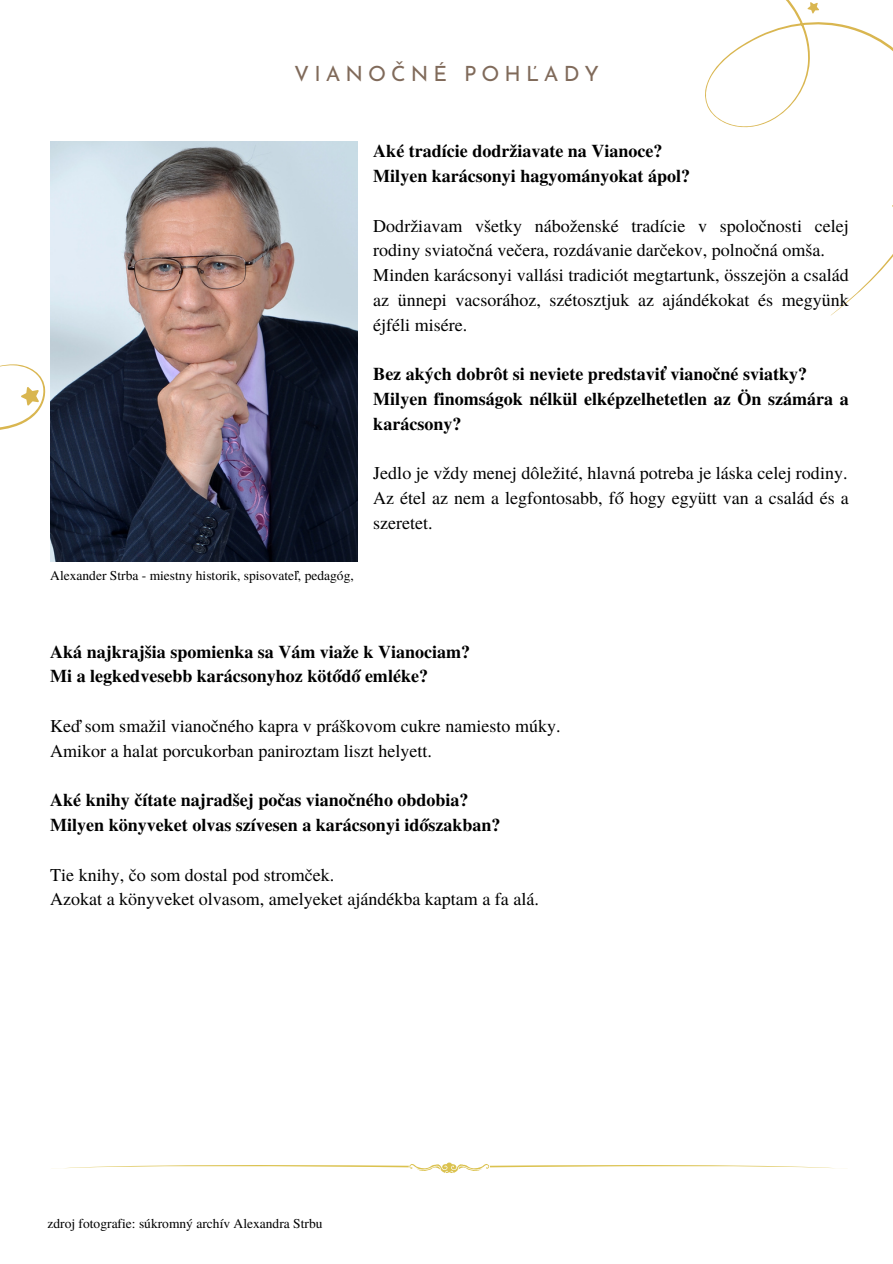
<style>
.page{position:relative;width:893px;height:1264px;background:#fff}
.page>*{position:absolute;margin:0;border:0;box-sizing:border-box;transform-origin:0 0}
.t1{font:21px "Josefin Sans";letter-spacing:.24em;color:#806a5a}
.t2{font:18px/24.8px "Te X Gyre Termes";color:#000}
.t3{font:700 18px/24.8px "Te X Gyre Termes";color:#000}
.t4{font:13.5px "Te X Gyre Termes";color:#000}
</style>
<div class="page">
<svg style="left:705px;top:0;width:187px;height:315px"></svg>
<svg style="left:891px;top:201px;width:1px;height:15px"></svg>
<svg style="left:807px;top:2px;width:12px;height:12px"></svg>
<svg style="left:0;top:364px;width:46px;height:66px"></svg>
<svg style="left:51px;top:1162px;width:796px;height:11px"></svg>
<img style="left:50px;top:141px;width:307px;height:420px">
<p class="t1" style="left:294px;top:66px;width:306px">VIANOČNÉ POHĽADY</p>
<p class="t4" style="left:50px;top:566px;width:305px">Alexander Strba - miestny historik, spisovateľ, pedagóg,</p>
<h2 class="t3" style="left:373px;top:138px;width:318px">Aké tradície dodržiavate na Vianoce?<br>Milyen karácsonyi hagyományokat ápol?</h2>
<h3 class="t2" style="left:373px;top:212px;width:477px">Dodržiavam všetky náboženské tradície v spoločnosti celej rodiny sviatočná večera, rozdávanie darčekov, polnočná omša.<br>Minden karácsonyi vallási tradiciót megtartunk, összejön a család az ünnepi vacsorához, szétosztjuk az ajándékokat és megyünk éjféli misére.</h3>
<h2 class="t3" style="left:373px;top:361px;width:477px">Bez akých dobrôt si neviete predstaviť vianočné sviatky?<br>Milyen finomságok nélkül elképzelhetetlen az Ön számára a karácsony?</h2>
<h3 class="t2" style="left:373px;top:460px;width:477px;text-align:justify">Jedlo je vždy menej dôležité, hlavná potreba je láska celej rodiny.<br>Az étel az nem a legfontosabb, fő hogy együtt van a család és a szeretet.</h3>
<p class="t3" style="left:50px;top:638px;width:421px">Aká najkrajšia spomienka sa Vám viaže k Vianociam?<br>Mi a legkedvesebb karácsonyhoz kötődő emléke?</p>
<h2 class="t2" style="left:50px;top:712px;width:511px">Keď som smažil vianočného kapra v práškovom cukre namiesto múky.<br>Amikor a halat porcukorban paniroztam liszt helyett.</h2>
<h3 class="t3" style="left:50px;top:787px;width:452px">Aké knihy čítate najradšej počas vianočného obdobia?<br>Milyen könyveket olvas szívesen a karácsonyi időszakban?</h3>
<h2 class="t2" style="left:50px;top:861px;width:490px">Tie knihy, čo som dostal pod stromček.<br>Azokat a könyveket olvasom, amelyeket ajándékba kaptam a fa alá.</h2>
<p class="t4" style="left:47px;top:1213px;width:276px">zdroj fotografie: súkromný archív Alexandra Strbu</p>
</div>
